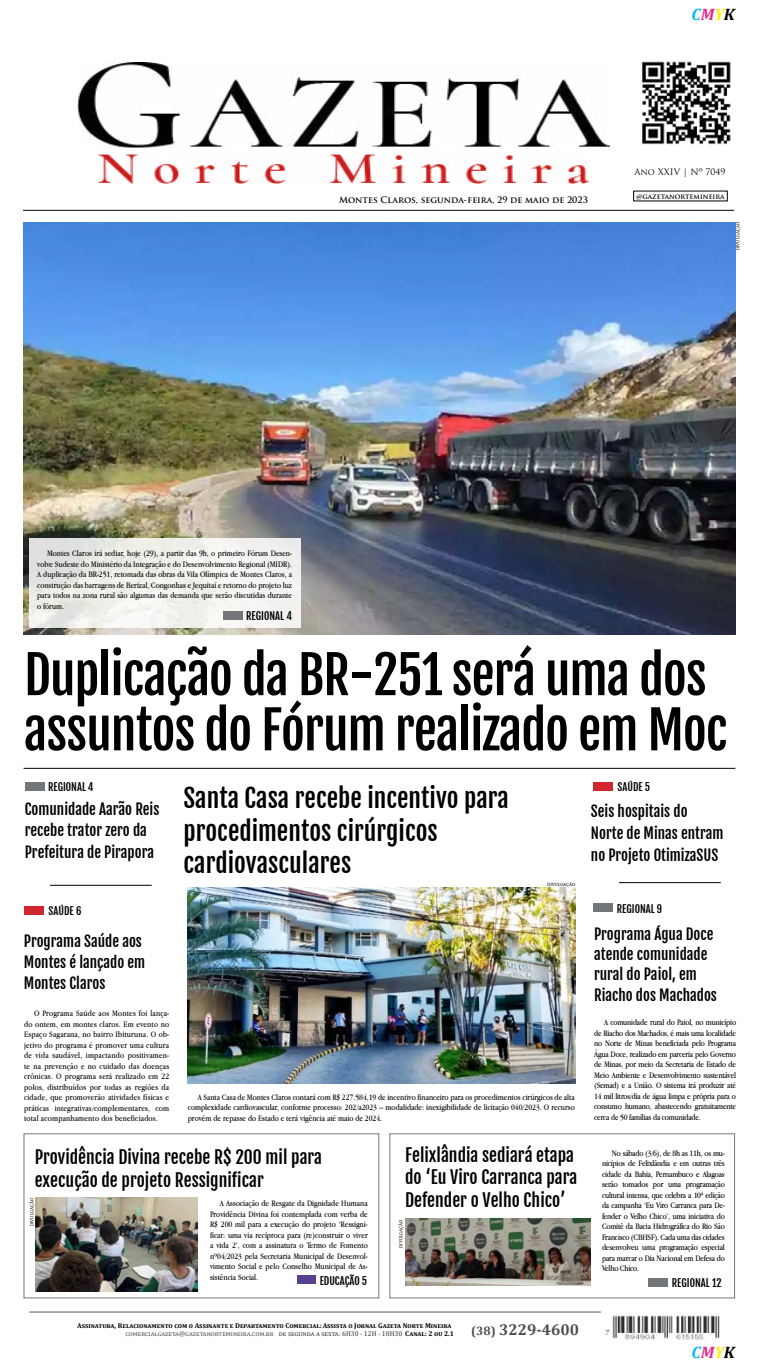
<style>
.page{position:relative;width:759px;height:1365px;background:#fff}
.page>*{position:absolute;margin:0;border:0;box-sizing:border-box;transform-origin:0 0}
.t1{font:51.62px/55.1px "Fjalla One";letter-spacing:-.02em;color:#000}
.t2{font:25.38px/32.4px "Fjalla One";color:#000}
.t3{font:17.5px/22.8px "Fjalla One";color:#000}
.t4{font:italic 700 16.62px "Cambria";color:#00b9f3}
.t5{font:700 15.75px "Cambria";color:#4b4d50}
.t6{font:14.88px/21px "Fjalla One";color:#000}
.t7{font:700 12.25px "Cambria";color:#4b4d50}
.t8{font:10.5px "Fjalla One";color:#000}
.t9{font:8.75px/10.5px "Apple Garamond";color:#000;text-align:justify}
.t10{font:8.75px/10.5px "Apple Garamond";letter-spacing:.02em;color:#000;text-align:right}
.t11{font:8.75px/10.5px "Apple Garamond";letter-spacing:-.02em;color:#000;text-align:right}
.t12{font:700 8.75px "Trajan Pro";color:#000}
.t13{font:8.75px "Trajan Pro";color:#000}
.t14{font:700 7px "Cambria";color:#000}
.t15{font:7px "Cambria";color:#333}
.t16{font:7px "Cambria";letter-spacing:.055em;color:#4b4d50}
.t17{font:700 7px "Trajan Pro";color:#000}
.t18{font:4.38px "Andada";color:#000}
.s1{color:#e82a8c}
.s2{color:#fff00c}
.s3{color:#000}
.s4{font-weight:700;color:#000}
</style>
<div class="page">
<hr style="left:29px;top:1311px;width:572px;height:1px;background:#58595b">
<img style="left:642px;top:61px;width:89px;height:84px">
<img style="left:78px;top:63px;width:532px;height:121px">
<div style="left:297px;top:1275px;width:19px;height:8px;background:#57408f"></div>
<hr style="left:23px;top:210px;width:711px;height:1px;background:#000">
<img style="left:605px;top:1315px;width:115px;height:25px">
<hr style="left:24px;top:768px;width:711px;height:1px;background:#000">
<hr style="left:619px;top:882px;width:102px;height:1px;background:#000">
<div style="left:593px;top:782px;width:19px;height:8px;background:#d12530"></div>
<div style="left:594px;top:903px;width:19px;height:9px;background:#747779"></div>
<img style="left:188px;top:887px;width:387px;height:196px">
<div style="left:24px;top:1133px;width:355px;height:165px;border:1px solid #78797d"></div>
<div style="left:389px;top:1133px;width:346px;height:165px;border:1px solid #78797d"></div>
<img style="left:35px;top:1197px;width:163px;height:93px">
<img style="left:405px;top:1218px;width:185px;height:67px">
<div style="left:24px;top:906px;width:19px;height:8px;background:#d12530"></div>
<div style="left:649px;top:1278px;width:19px;height:8px;background:#747779"></div>
<img style="left:23px;top:222px;width:712px;height:412px">
<div style="left:25px;top:782px;width:19px;height:8px;background:#747779"></div>
<div style="left:29px;top:538px;width:271px;height:90px;background:linear-gradient(to right,#e7e8e3,#f8f7f5)"></div>
<hr style="left:50px;top:885px;width:102px;height:1px;background:#000">
<div style="left:223px;top:610px;width:19px;height:9px;background:#747779"></div>
<h3 class="t4" style="left:692px;top:2px;width:45px">C<span class="s1">M</span><span class="s2">Y</span><span class="s3">K</span></h3>
<p class="t12" style="left:339px;top:194px;width:250px">Montes Claros, segunda-feira, 29 de maio de 2023</p>
<p class="t13" style="left:634px;top:166px;width:92px">Ano XXIV | Nº 7049</p>
<p class="t17" style="left:636px;top:192px;width:90px">@gazetanortemineira</p>
<p class="t18" style="left:735px;top:250px;width:30px;rotate:-90deg">DIVULGAÇÃO</p>
<p class="t9" style="left:47px;top:547px;width:247px">Montes Claros irá sediar, hoje (29 a,) partir das o,h9 primeiro Fórum Desen-</p>
<p class="t9" style="left:37px;top:568px;width:256px">A duplicação da BR-251, retomada das obras da Vila Olímpica de Montes Claros a, construção das barragens de Berizal, Congonhas e Jequitaí e retorno do projeto luz para todos na zona rural são algumas das demanda que serão discutidas durante o fórum.</p>
<p class="t9" style="left:37px;top:558px;width:256px">volve Sudeste do Ministério da Integração e do Desenvolvimento Regional (MIDR .(</p>
<p class="t8" style="left:246px;top:609px;width:47px">REGIONAL 4</p>
<h1 class="t1" style="left:24px;top:647px;width:705px">Duplicação da BR-251 será uma dos assuntos do Fórum realizado em Moc</h1>
<p class="t8" style="left:617px;top:780px;width:34px">SAÚDE 5</p>
<p class="t8" style="left:48px;top:780px;width:47px">REGIONAL 4</p>
<h2 class="t2" style="left:183px;top:782px;width:327px">Santa Casa recebe incentivo para procedimentos cirúrgicos cardiovasculares</h2>
<h3 class="t6" style="left:25px;top:799px;width:136px">Comunidade Aarão Reis recebe trator zero da<br>Prefeitura de Pirapora</h3>
<h3 class="t6" style="left:591px;top:800px;width:134px;line-height:21.9px">Seis hospitais do<br>Norte de Minas entram no Projeto OtimizaSUS</h3>
<p class="t8" style="left:49px;top:904px;width:34px">SAÚDE 6</p>
<h3 class="t6" style="left:24px;top:930px;width:123px">Programa Saúde aos<br>Montes é lançado em<br>Montes Claros</h3>
<p class="t10" style="left:34px;top:1007px;width:137px">O Programa Saúde aos Montes foi lança-</p>
<p class="t10" style="left:24px;top:1039px;width:147px">jetivo do programa é promover uma cultura</p>
<p class="t10" style="left:24px;top:1018px;width:147px">do ontem, em montes claros. Em evento no</p>
<p class="t10" style="left:24px;top:1028px;width:147px">Espaço Sagarana, no bairro Ibituruna O. ob-</p>
<p class="t10" style="left:24px;top:1060px;width:147px">te na prevenção e no cuidado das doenças</p>
<p class="t10" style="left:24px;top:1049px;width:147px">de vida saudável, impactando positivamen-</p>
<p class="t10" style="left:24px;top:1070px;width:147px">crônicas O. programa será realizado em 22 polos, distribuídos por todas as regiões da cidade, que promoverão atividades físicas e com</p>
<p class="t10" style="left:55px;top:1102px;width:97px">integrativas/complementares,</p>
<p class="t10" style="left:24px;top:1102px;width:135px;text-align:left">práticas<br>total acompanhamento dos beneficiados.</p>
<p class="t18" style="left:547px;top:882px;width:30px">DIVULGAÇÃO</p>
<p class="t9" style="left:188px;top:1091px;width:388px;text-indent:10px">A Santa Casa de Montes Claros contará com $R 227.584,19 de incentivo financeiro para os procedimentos cirúrgicos de alta complexidade cardiovascular, conforme processo: 202/a2023 – modalidade: inexigibilidade de licitação 040/2023. O recurso provém de repasse do Estado e terá vigência até maio de 2024.</p>
<h3 class="t3" style="left:35px;top:1144px;width:289px;line-height:23.6px">Providência Divina recebe $R 200 mil para execução de projeto Ressignificar</h3>
<h3 class="t3" style="left:405px;top:1143px;width:174px">Felixlândia sediará etapa do ‘Eu Viro Carranca para<br>Defender o Velho Chico‘</h3>
<p class="t18" style="left:30px;top:1225px;width:30px;rotate:-90deg">DIVULGAÇÃO</p>
<p class="t9" style="left:210px;top:1197px;width:159px;text-align:right">A Associação de Resgate da Dignidade Humana<br>Providência Divina foi contemplada com verba de</p>
<p class="t9" style="left:210px;top:1229px;width:159px">ficar: uma via recíproca para (re)construir o viver</p>
<p class="t18" style="left:398px;top:1247px;width:30px;rotate:-90deg">DIVULGAÇÃO</p>
<p class="t9" style="left:210px;top:1218px;width:159px">$R 200 mil para a execução do projeto ‘Ressigni-</p>
<p class="t9" style="left:210px;top:1239px;width:159px">a vida ,’2 com a assinatura o Termo de Fomento</p>
<p class="t9" style="left:210px;top:1271px;width:50px">sistência Social.</p>
<p class="t9" style="left:210px;top:1250px;width:159px">nº04/2023 pela Secretaria Municipal de Desenvol-</p>
<p class="t9" style="left:210px;top:1260px;width:159px">vimento Social e pelo Conselho Municipal de As-</p>
<p class="t8" style="left:320px;top:1273px;width:49px">EDUCAÇÃO 5</p>
<p class="t14" style="left:77px;top:1320px;width:376px">Assinatura, Relacionamento com o Assinante e Departamento Comercial:Assista o Jornal Gazeta Norte Mineira</p>
<h3 class="t5" style="left:499px;top:1317px;width:81px">3229-4600</h3>
<h3 class="t7" style="left:471px;top:1321px;width:26px">(38)</h3>
<p class="t16" style="left:125px;top:1329px;width:149px">comercialgazeta@gazetanortemineira.com.br</p>
<p class="t15" style="left:279px;top:1329px;width:177px">de segunda a sexta H6: 30 - 12H - 18H30 <span class="s4">Canal 2: ou 2.1</span></p>
<p class="t8" style="left:617px;top:902px;width:47px">REGIONAL 9</p>
<h3 class="t6" style="left:594px;top:924px;width:124px;line-height:20.1px">Programa Água Doce atende comunidade rural do Paiol, em<br>Riacho dos Machados</h3>
<p class="t9" style="left:594px;top:1016px;width:143px;text-indent:10px">A comunidade rural do Paiol, no município de Riacho dos Machados é, mais uma localidade no Norte de Minas beneficiada pelo Programa Água Doce, realizado em parceria pelo Governo de Minas, por meio da Secretaria de Estado de Meio Ambiente e Desenvolvimento sustentável (Semad) ae União O. sistema irá produzir até 14 mil litros/dia de água limpa e própria para o consumo humano, abastecendo gratuitamente cerca de 50 famílias da comunidade.</p>
<p class="t11" style="left:612px;top:1147px;width:114px">No sábado (3/6 ,) de a sh8 11 ,h os mu-</p>
<p class="t11" style="left:602px;top:1168px;width:124px">cidade da Bahia, Pernambuco e Alagoas programação</p>
<p class="t11" style="left:602px;top:1157px;width:124px">nicípios de Felixlândia e em outras três</p>
<p class="t11" style="left:623px;top:1178px;width:27px">tomados</p>
<p class="t11" style="left:602px;top:1178px;width:124px;text-align:left">serão<br>cultural intensa, que celebra a 10ª edição</p>
<p class="t11" style="left:602px;top:1210px;width:124px">fender o Velho Chico ,’ uma iniciativa do</p>
<p class="t9" style="left:653px;top:1178px;width:12px">por</p>
<p class="t9" style="left:668px;top:1178px;width:15px">uma</p>
<p class="t11" style="left:602px;top:1199px;width:124px">da campanha ‘Eu Viro Carranca para De-</p>
<p class="t9" style="left:602px;top:1220px;width:124px">Comitê da Bacia Hidrográfica do Rio São Francisco (CBHSF .) Cada uma das cidades desenvolveu uma programação especial para marcar o Dia Nacional em Defesa do Velho Chico.</p>
<p class="t8" style="left:672px;top:1276px;width:51px">REGIONAL 12</p>
<h3 class="t4" style="left:692px;top:1340px;width:45px">C<span class="s1">M</span><span class="s2">Y</span><span class="s3">K</span></h3>
</div>
